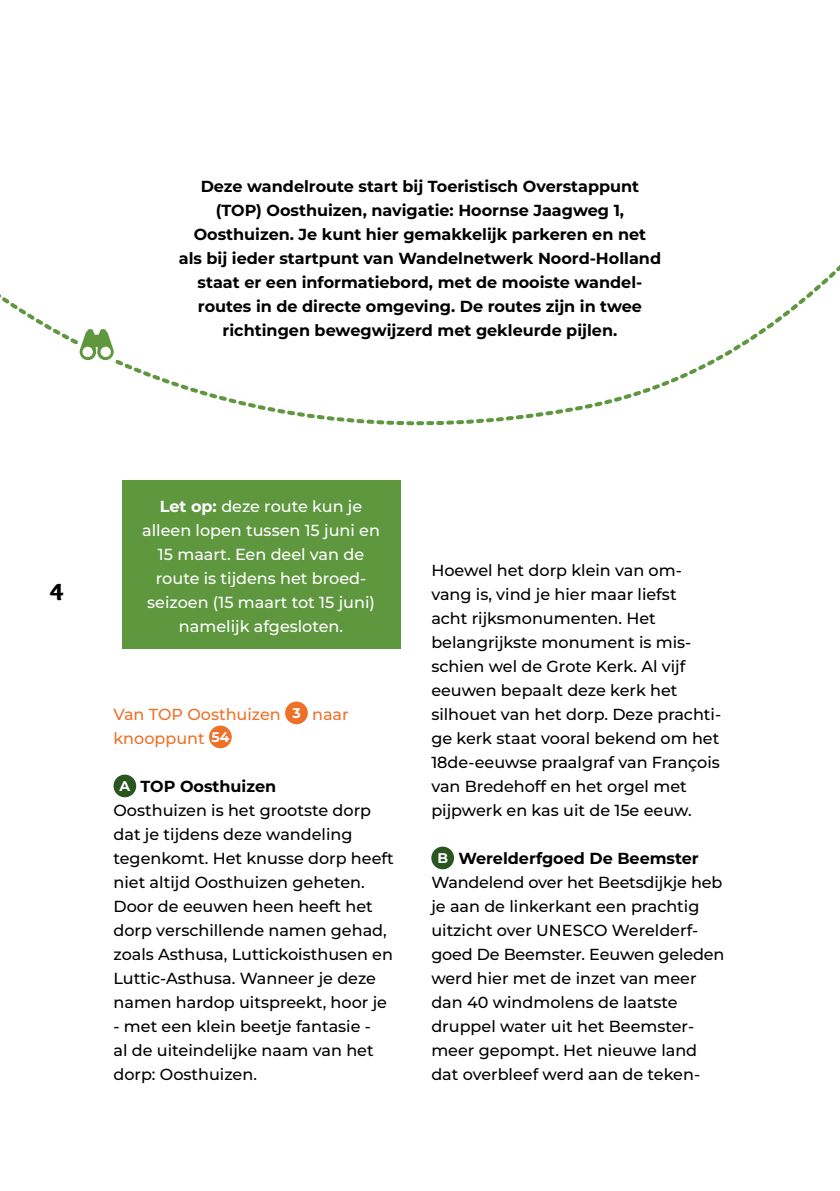
<style>
.page{position:relative;width:840px;height:1191px;background:#fff}
.page>*{position:absolute;margin:0;border:0;box-sizing:border-box;transform-origin:0 0}
.t1{font:900 24px "Overlock";color:#000}
.t2{font:500 16px/24px "Montserrat";color:#000}
.t3{font:700 16px/24px "Montserrat";color:#000;text-align:center}
.t4{font:500 16px/24px "Montserrat";color:#fff;text-align:center}
.t5{font:500 16px/24px "Montserrat";color:#ee712a}
.s1{font-weight:700}
.s2{font-weight:700;font-size:14px;color:#fff}
</style>
<div class="page">
<svg style="left:280px;top:413px;width:282px;height:13px"></svg>
<svg style="left:0;top:266px;width:839px;height:147px"></svg>
<svg style="left:75px;top:329px;width:44px;height:38px"></svg>
<div style="left:285px;top:701px;width:23px;height:23px;background:#ee712a;border-radius:50%"></div>
<div style="left:209px;top:725px;width:23px;height:23px;background:#ee712a;border-radius:50%"></div>
<div style="left:113px;top:774px;width:23px;height:23px;background:#2a5420;border-radius:50%"></div>
<div style="left:431px;top:846px;width:23px;height:23px;background:#2a5420;border-radius:50%"></div>
<div style="left:122px;top:480px;width:278px;height:168px;background:#5f973f"></div>
<p class="t3" style="left:179px;top:174px;width:483px">Deze wandelroute start bij Toeristisch Overstappunt (TOP) Oosthuizen, navigatie: Hoornse Jaagweg 1, Oosthuizen. Je kunt hier gemakkelijk parkeren en net<br>als bij ieder startpunt van Wandelnetwerk Noord-Holland staat er een informatiebord, met de mooiste wandel&shy;routes in de directe omgeving. De routes zijn in twee richtingen bewegwijzerd met gekleurde pijlen.</p>
<h1 class="t1" style="left:50px;top:577px;width:15px">4</h1>
<p class="t4" style="left:142px;top:493px;width:239px"><span class="s1">Let op:</span> deze route kun je alleen lopen tussen 15 juni en<br>15 maart. Een deel van de route is tijdens het broed&shy;seizoen (15 maart tot 15 juni) namelijk afgesloten.</p>
<p class="t5" style="left:113px;top:702px;width:237px">Van TOP Oosthuizen <span class="s2">3</span> naar knooppunt <span class="s2">54</span></p>
<p class="t2" style="left:113px;top:774px;width:281px;text-indent:6px"><span class="s2">A</span> <span class="s1">TOP Oosthuizen<br></span>Oosthuizen is het grootste dorp dat je tijdens deze wandeling tegenkomt. Het knusse dorp heeft niet altijd Oosthuizen geheten.<br>Door de eeuwen heen heeft het dorp verschillende namen gehad, zoals Asthusa, Luttickoisthusen en<br>Luttic-Asthusa. Wanneer je deze namen hardop uitspreekt, hoor je</p>
<p class="t2" style="left:113px;top:1014px;width:261px">- met een klein beetje fantasie - al de uiteindelijke naam van het dorp: Oosthuizen.</p>
<p class="t2" style="left:431px;top:558px;width:291px">Hoewel het dorp klein van om&shy;vang is, vind je hier maar liefst<br>acht rijksmonumenten. Het belangrijkste monument is mis&shy;schien wel de Grote Kerk. Al vijf eeuwen bepaalt deze kerk het silhouet van het dorp. Deze prachti&shy;ge kerk staat vooral bekend om het<br>18de-eeuwse praalgraf van François van Bredehoff en het orgel met pijpwerk en kas uit de 15e eeuw.</p>
<p class="t2" style="left:431px;top:846px;width:294px;text-indent:6px"><span class="s2">B</span> <span class="s1">Werelderfgoed De Beemster<br></span>Wandelend over het Beetsdijkje heb je aan de linkerkant een prachtig uitzicht over UNESCO Werelderf&shy;goed De Beemster. Eeuwen geleden werd hier met de inzet van meer dan 40 windmolens de laatste druppel water uit het Beemster&shy;meer gepompt. Het nieuwe land dat overbleef werd aan de teken-</p>
</div>
